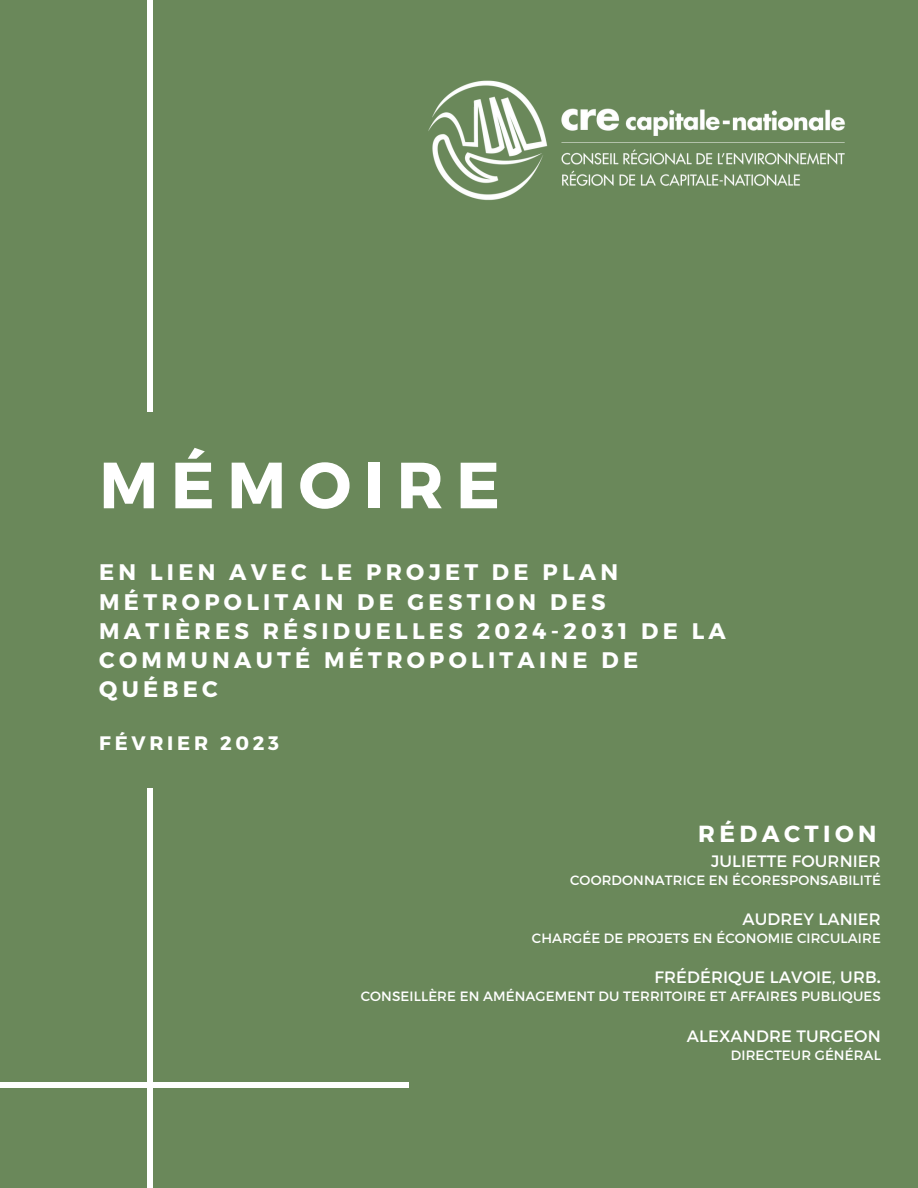
<style>
.page{position:relative;width:918px;height:1188px;background:#6a885a}
.page>*{position:absolute;margin:0;border:0;box-sizing:border-box;transform-origin:0 0}
.t1{font:700 65.1px "Montserrat";letter-spacing:.19em;color:#fff}
.t2{font:700 23.25px "Montserrat";letter-spacing:.19em;color:#fff}
.t3{font:700 22.5px/29.2px "Montserrat";letter-spacing:.19em;color:#fff}
.t4{font:700 19.5px "Montserrat";letter-spacing:.19em;color:#fff}
.t5{font:16.5px "Montserrat";letter-spacing:.01em;color:#fff}
.t6{font:13.5px "Montserrat";letter-spacing:.01em;color:#fff}
.s1{font-weight:700}
</style>
<div class="page">
<div style="left:147px;top:0;width:6px;height:411px;background:#fff"></div>
<div style="left:0;top:1082px;width:409px;height:6px;background:#fff"></div>
<img style="left:428px;top:80px;width:417px;height:121px">
<div style="left:147px;top:788px;width:6px;height:400px;background:#fff"></div>
<h1 class="t1" style="left:99px;top:443px;width:402px">MÉMOIRE</h1>
<h3 class="t3" style="left:99px;top:557px;width:628px">EN LIEN AVEC LE PROJET DE PLAN<br>MÉTROPOLITAIN DE GESTION DES<br>MATIÈRES RÉSIDUELLES 2024-2031 DE LA<br>COMMUNAUTÉ MÉTROPOLITAINE DE<br>QUÉBEC</h3>
<h3 class="t4" style="left:99px;top:731px;width:181px">FÉVRIER 2023</h3>
<h2 class="t2" style="left:698px;top:818px;width:180px">RÉDACTION</h2>
<p class="t5" style="left:711px;top:851px;width:171px">JULIETTE FOURNIER</p>
<p class="t6" style="left:570px;top:872px;width:312px">COORDONNATRICE EN ÉCORESPONSABILITÉ</p>
<p class="t5" style="left:742px;top:908px;width:140px">AUDREY LANIER</p>
<p class="t6" style="left:532px;top:929px;width:350px">CHARGÉE DE PROJETS EN ÉCONOMIE CIRCULAIRE</p>
<p class="t5" style="left:655px;top:967px;width:228px">FRÉDÉRIQUE LAVOIE, URB<span class="s1">.</span></p>
<p class="t6" style="left:361px;top:988px;width:522px">CONSEILLÈRE EN AMÉNAGEMENT DU TERRITOIRE ET AFFAIRES PUBLIQUES</p>
<p class="t5" style="left:687px;top:1025px;width:195px">ALEXANDRE TURGEON</p>
<p class="t6" style="left:731px;top:1046px;width:151px">DIRECTEUR GÉNÉRAL</p>
</div>
